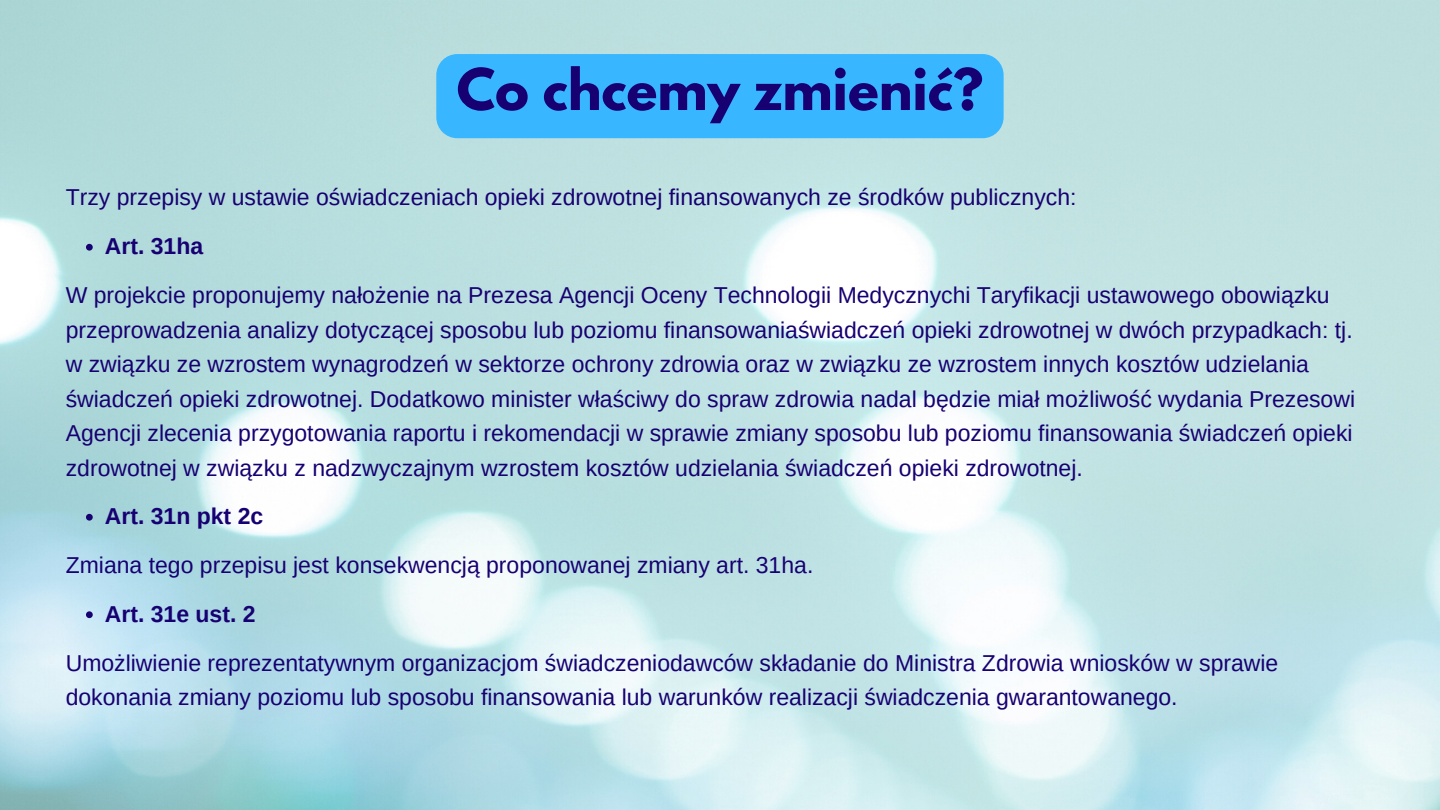
<style>
.page{position:relative;width:1440px;height:810px;background:#fff}
.page>*{position:absolute;margin:0;border:0;box-sizing:border-box;transform-origin:0 0}
.t1{font:700 51px "League Spartan";color:#170072}
.t2{font:23px/34.5px "Arimo";color:#170072}
.t3{font:700 23px "Arimo";color:#170072}
</style>
<div class="page">
<div style="left:436px;top:54px;width:568px;height:84px;background:#38b6ff;border-radius:21px"></div>
<svg style="left:86px;top:244px;width:7px;height:7px"></svg>
<svg style="left:86px;top:514px;width:7px;height:7px"></svg>
<svg style="left:86px;top:611px;width:7px;height:7px"></svg>
<p class="t1" style="left:457px;top:64px;width:528px">Co chcemy zmienić?</p>
<p class="t2" style="left:66px;top:180px;width:1012px">Trzy przepisy w ustawie oświadczeniach opieki zdrowotnej finansowanych ze środków publicznych:</p>
<p class="t3" style="left:105px;top:234px;width:100px">Art. 31ha</p>
<p class="t2" style="left:66px;top:278px;width:1291px">W projekcie proponujemy nałożenie na Prezesa Agencji Oceny Technologii Medycznychi Taryfikacji ustawowego obowiązku przeprowadzenia analizy dotyczącej sposobu lub poziomu finansowaniaświadczeń opieki zdrowotnej w dwóch przypadkach: tj. w związku ze wzrostem wynagrodzeń w sektorze ochrony zdrowia oraz w związku ze wzrostem innych kosztów udzielania świadczeń opieki zdrowotnej. Dodatkowo minister właściwy do spraw zdrowia nadal będzie miał możliwość wydania Prezesowi Agencji zlecenia przygotowania raportu i rekomendacji w sprawie zmiany sposobu lub poziomu finansowania świadczeń opieki zdrowotnej w związku z nadzwyczajnym wzrostem kosztów udzielania świadczeń opieki zdrowotnej.</p>
<p class="t3" style="left:105px;top:504px;width:160px">Art. 31n pkt 2c</p>
<p class="t2" style="left:66px;top:548px;width:749px">Zmiana tego przepisu jest konsekwencją proponowanej zmiany art. 31ha.</p>
<p class="t3" style="left:105px;top:601px;width:152px">Art. 31e ust. 2</p>
<p class="t2" style="left:66px;top:645px;width:1214px">Umożliwienie reprezentatywnym organizacjom świadczeniodawców składanie do Ministra Zdrowia wniosków w sprawie dokonania zmiany poziomu lub sposobu finansowania lub warunków realizacji świadczenia gwarantowanego.</p>
</div>
